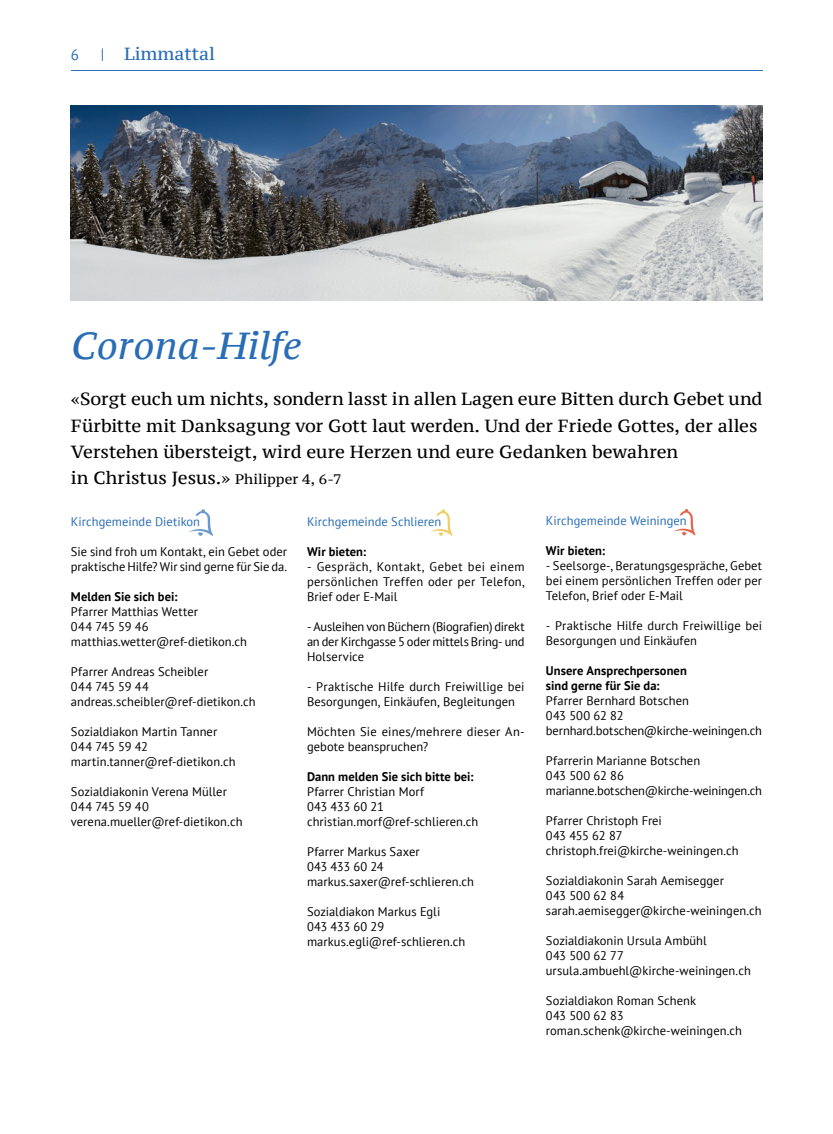
<style>
.page{position:relative;width:833px;height:1134px;background:#fff}
.page>*{position:absolute;margin:0;border:0;box-sizing:border-box;transform-origin:0 0}
.t1{font:italic 37.5px "PT Serif Caption";color:#286db5}
.t2{font:17.5px/26.2px "PT Serif Caption";letter-spacing:-.005em;color:#000}
.t3{font:17.5px "PT Serif Caption";color:#286db5}
.t4{font:15px "PT Sans";color:#286db5}
.t5{font:12.5px/15px "PT Sans";letter-spacing:.005em;color:#000}
.t6{font:700 12.5px/15px "PT Sans";letter-spacing:.005em;color:#000}
.t7{font:12.5px "PT Sans";letter-spacing:.005em;color:#286db5}
.s1{font-family:"PT Sans";font-size:15px}
.s2{font-size:13.75px}
</style>
<div class="page">
<hr style="left:71px;top:70px;width:691px;height:1px;background:#286db5">
<svg style="left:188px;top:509px;width:25px;height:27px"></svg>
<svg style="left:673px;top:509px;width:22px;height:27px"></svg>
<svg style="left:430px;top:509px;width:22px;height:27px"></svg>
<img style="left:71px;top:106px;width:691px;height:194px">
<p class="t4" style="left:71px;top:45px;width:10px">6</p>
<h2 class="t3" style="left:101px;top:43px;width:116px"><span class="s1">|</span> Limmattal</h2>
<h1 class="t1" style="left:71px;top:322px;width:232px">Corona-Hilfe</h1>
<p class="t2" style="left:71px;top:386px;width:693px">«Sorgt euch um nichts, sondern lasst in allen Lagen eure Bitten durch Gebet und Fürbitte mit Danksagung vor Gott laut werden. Und der Friede Gottes, der alles Verstehen übersteigt, wird eure Herzen und eure Gedanken bewahren<br>in Christus Jesus.» <span class="s2">Philipper 4, 6-7</span></p>
<p class="t7" style="left:71px;top:513px;width:131px">Kirchgemeinde Dietikon</p>
<p class="t5" style="left:71px;top:544px;width:218px">Sie sind froh um Kontakt, ein Gebet oder praktische Hilfe? Wir sind gerne für Sie da.</p>
<p class="t6" style="left:71px;top:589px;width:108px">Melden Sie sich bei:</p>
<p class="t5" style="left:71px;top:604px;width:178px">Pfarrer Matthias Wetter<br>044 745 59 46 matthias.wetter@ref-dietikon.ch</p>
<p class="t5" style="left:71px;top:664px;width:186px">Pfarrer Andreas Scheibler<br>044 745 59 44 andreas.scheibler@ref-dietikon.ch</p>
<p class="t5" style="left:71px;top:724px;width:166px">Sozialdiakon Martin Tanner<br>044 745 59 42 martin.tanner@ref-dietikon.ch</p>
<p class="t5" style="left:71px;top:784px;width:173px">Sozialdiakonin Verena Müller<br>044 745 59 40 verena.mueller@ref-dietikon.ch</p>
<p class="t7" style="left:307px;top:513px;width:136px">Kirchgemeinde Schlieren</p>
<p class="t6" style="left:307px;top:544px;width:61px">Wir bieten:</p>
<p class="t5" style="left:307px;top:559px;width:219px;text-align:justify">- Gespräch, Kontakt, Gebet bei einem persönlichen Treffen oder per Telefon, Brief oder E-Mail</p>
<p class="t5" style="left:307px;top:619px;width:219px;text-align:justify">- Ausleihen von Büchern (Biografien) direkt an der Kirchgasse 5 oder mittels Bring- und Holservice</p>
<p class="t5" style="left:307px;top:679px;width:219px">- Praktische Hilfe durch Freiwillige bei<br>Besorgungen, Einkäufen, Begleitungen</p>
<p class="t5" style="left:307px;top:724px;width:219px">Möchten Sie eines/mehrere dieser An&shy;gebote beanspruchen?</p>
<p class="t6" style="left:307px;top:769px;width:168px">Dann melden Sie sich bitte bei:</p>
<p class="t5" style="left:307px;top:784px;width:173px">Pfarrer Christian Morf<br>043 433 60 21 christian.morf@ref-schlieren.ch</p>
<p class="t5" style="left:307px;top:844px;width:168px">Pfarrer Markus Saxer<br>043 433 60 24 markus.saxer@ref-schlieren.ch</p>
<p class="t5" style="left:307px;top:904px;width:160px">Sozialdiakon Markus Egli<br>043 433 60 29 markus.egli@ref-schlieren.ch</p>
<p class="t7" style="left:546px;top:513px;width:142px">Kirchgemeinde Weiningen</p>
<p class="t6" style="left:546px;top:543px;width:61px">Wir bieten:</p>
<p class="t5" style="left:546px;top:558px;width:218px;text-align:justify">- Seelsorge-, Beratungsgespräche, Gebet bei einem persönlichen Treffen oder per Telefon, Brief oder E-Mail</p>
<p class="t5" style="left:546px;top:618px;width:218px">- Praktische Hilfe durch Freiwillige bei<br>Besorgungen und Einkäufen</p>
<p class="t6" style="left:546px;top:663px;width:142px">Unsere Ansprechpersonen sind gerne für Sie da:</p>
<p class="t5" style="left:546px;top:693px;width:218px">Pfarrer Bernhard Botschen<br>043 500 62 82 bernhard.botschen@kirche-weiningen.ch</p>
<p class="t5" style="left:546px;top:753px;width:218px">Pfarrerin Marianne Botschen<br>043 500 62 86 marianne.botschen@kirche-weiningen.ch</p>
<p class="t5" style="left:546px;top:813px;width:194px">Pfarrer Christoph Frei<br>043 455 62 87 christoph.frei@kirche-weiningen.ch</p>
<p class="t5" style="left:546px;top:873px;width:217px">Sozialdiakonin Sarah Aemisegger<br>043 500 62 84 sarah.aemisegger@kirche-weiningen.ch</p>
<p class="t5" style="left:546px;top:933px;width:206px">Sozialdiakonin Ursula Ambühl<br>043 500 62 77 ursula.ambuehl@kirche-weiningen.ch</p>
<p class="t5" style="left:546px;top:993px;width:198px">Sozialdiakon Roman Schenk<br>043 500 62 83 roman.schenk@kirche-weiningen.ch</p>
</div>
